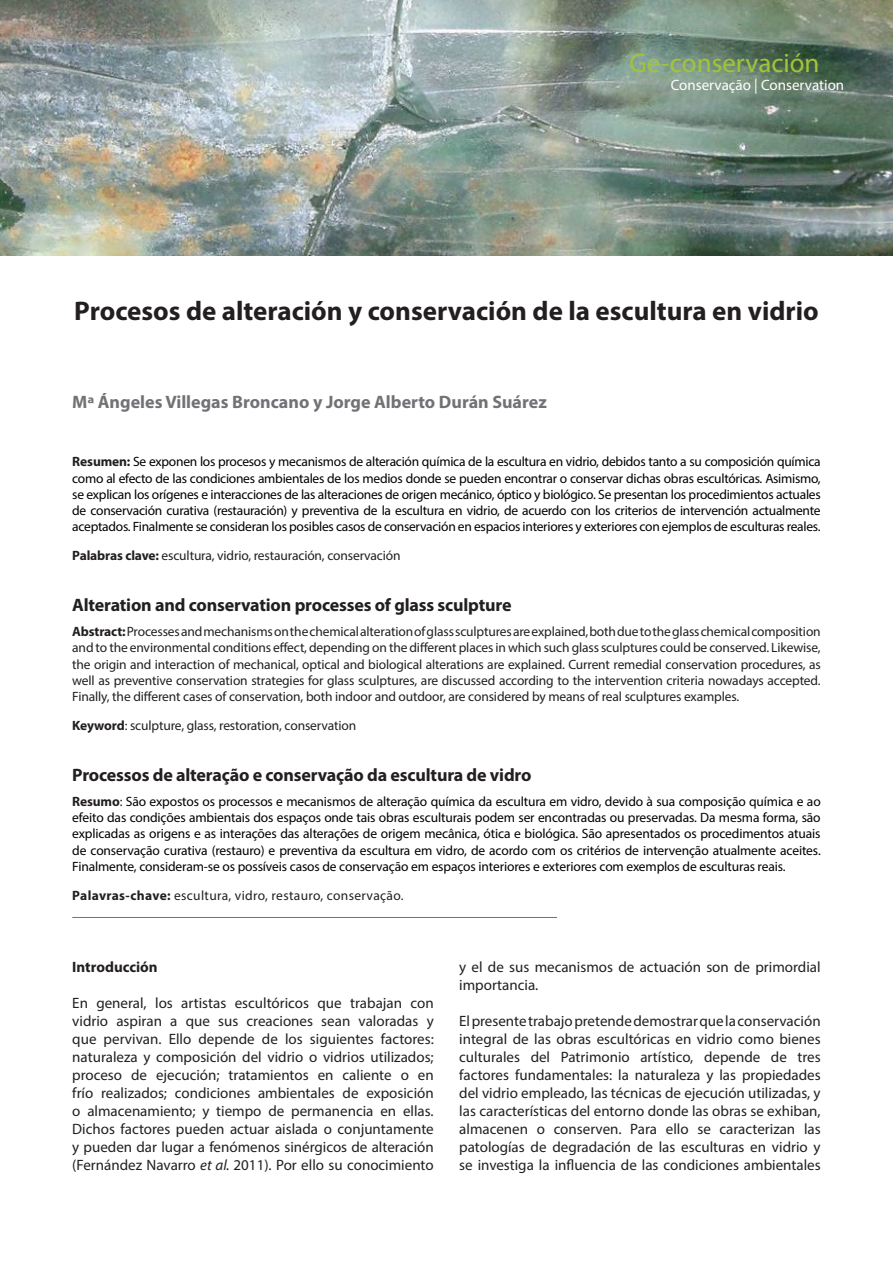
<style>
.page{position:relative;width:893px;height:1263px;background:#fff}
.page>*{position:absolute;margin:0;border:0;box-sizing:border-box;transform-origin:0 0}
.Encabezado_del_artíc{font:700 27px "Myriad Pro";color:#231f20}
.Tipo_de_texto{font:27px "Myriad Pro";color:#a1c43a}
.negrita_titulito{font:700 18px "Myriad Pro";letter-spacing:-.01em;color:#231f20}
.Nombre_del_autor{font:700 18px "Myriad Pro";color:#717275}
.Tipo_de_texto-2{font:15px/18px "Myriad Pro";color:#231f20;text-align:justify}
.Tipo_de_texto-3{font:15px "Myriad Pro";color:#fff}
.Tipo_de_texto-4{font:700 15px "Myriad Pro";color:#231f20}
.Nombre_del_autor-2{font:13.5px/16.2px "Myriad Pro";letter-spacing:-.02em;color:#000;text-align:justify}
.Nombre_del_autor-3{font:13.5px/16.2px "Myriad Pro";letter-spacing:-.01em;color:#231f20;text-align:justify}
.Nombre_del_autor-4{font:13.5px "Myriad Pro";letter-spacing:.025em;color:#231f20}
.s1{font-weight:700;color:#231f20}
.s2{font-weight:700}
.s3{color:#231f20}
.s4{font-style:italic}
</style>
<div class="page">
<img style="left:0;top:0;width:893px;height:255px">
<hr style="left:72px;top:917px;width:485px;height:1px;background:#717275">
<p class="Tipo_de_texto" style="left:629px;top:46px;width:192px">Ge-conservación</p>
<p class="Tipo_de_texto-3" style="left:671px;top:76px;width:175px">Conservação | Conservation</p>
<p class="Encabezado_del_artíc" style="left:74px;top:293px;width:746px">Procesos de alteración y conservación de la escultura en vidrio</p>
<p class="Nombre_del_autor" style="left:72px;top:391px;width:476px">Mª Ángeles Villegas Broncano y Jorge Alberto Durán Suárez</p>
<p class="Nombre_del_autor-2" style="left:72px;top:453px;width:750px"><span class="s1">Resumen:</span> Se exponen los procesos y mecanismos de alteración química de la escultura en vidrio, debidos tanto a su composición química como al efecto de las condiciones ambientales de los medios donde se pueden encontrar o conservar dichas obras escultóricas. Asimismo, se explican los orígenes e interacciones de las alteraciones de origen mecánico, óptico y biológico. Se presentan los procedimientos actuales de conservación curativa (restauración) y preventiva de la escultura en vidrio, de acuerdo con los criterios de intervención actualmente aceptados. Finalmente se consideran los posibles casos de conservación en espacios interiores y exteriores con ejemplos de esculturas reales.</p>
<p class="Nombre_del_autor-3" style="left:72px;top:547px;width:330px"><span class="s2">Palabras clave:</span> escultura, vidrio, restauración, conservación</p>
<p class="negrita_titulito" style="left:72px;top:594px;width:441px">Alteration and conservation processes of glass sculpture</p>
<p class="Nombre_del_autor-3" style="left:72px;top:623px;width:750px"><span class="s2">Abstract:</span> Processes and mechanisms on the chemical alteration of glass sculptures are explained, both due to the glass chemical composition and to the environmental conditions effect, depending on the different places in which such glass sculptures could be conserved. Likewise, the origin and interaction of mechanical, optical and biological alterations are explained. Current remedial conservation procedures, as well as preventive conservation strategies for glass sculptures, are discussed according to the intervention criteria nowadays accepted.<br>Finally, the different cases of conservation, both indoor and outdoor, are considered by means of real sculptures examples.</p>
<p class="Nombre_del_autor-3" style="left:72px;top:717px;width:286px"><span class="s2">Keyword</span>: sculpture, glass, restoration, conservation</p>
<p class="negrita_titulito" style="left:72px;top:763px;width:461px">Processos de alteração e conservação da escultura de vidro</p>
<p class="Nombre_del_autor-2" style="left:72px;top:793px;width:750px"><span class="s1">Resumo</span><span class="s3">:</span> São expostos os processos e mecanismos de alteração química da escultura em vidro, devido à sua composição química e ao efeito das condições ambientais dos espaços onde tais obras esculturais podem ser encontradas ou preservadas. Da mesma forma, são explicadas as origens e as interações das alterações de origem mecânica, ótica e biológica. São apresentados os procedimentos atuais de conservação curativa (restauro) e preventiva da escultura em vidro, de acordo com os critérios de intervenção atualmente aceites.<br>Finalmente, consideram-se os possíveis casos de conservação em espaços interiores e exteriores com exemplos de esculturas reais.</p>
<p class="Nombre_del_autor-4" style="left:72px;top:887px;width:333px"><span class="s2">Palavras-chave:</span> escultura, vidro, restauro, conservação.</p>
<p class="Tipo_de_texto-4" style="left:72px;top:957px;width:87px">Introducción</p>
<p class="Tipo_de_texto-2" style="left:72px;top:994px;width:363px">En general, los artistas escultóricos que trabajan con vidrio aspiran a que sus creaciones sean valoradas y que pervivan. Ello depende de los siguientes factores: naturaleza y composición del vidrio o vidrios utilizados; proceso de ejecución; tratamientos en caliente o en frío realizados; condiciones ambientales de exposición o almacenamiento; y tiempo de permanencia en ellas.<br>Dichos factores pueden actuar aislada o conjuntamente y pueden dar lugar a fenómenos sinérgicos de alteración (Fernández Navarro <span class="s4">et al.</span> 2011). Por ello su conocimiento</p>
<p class="Tipo_de_texto-2" style="left:459px;top:958px;width:363px">y el de sus mecanismos de actuación son de primordial importancia.</p>
<p class="Tipo_de_texto-2" style="left:459px;top:1012px;width:363px">El presente trabajo pretende demostrar que la conservación integral de las obras escultóricas en vidrio como bienes culturales del Patrimonio artístico, depende de tres factores fundamentales: la naturaleza y las propiedades del vidrio empleado, las técnicas de ejecución utilizadas, y las características del entorno donde las obras se exhiban, almacenen o conserven. Para ello se caracterizan las patologías de degradación de las esculturas en vidrio y se investiga la influencia de las condiciones ambientales</p>
</div>
